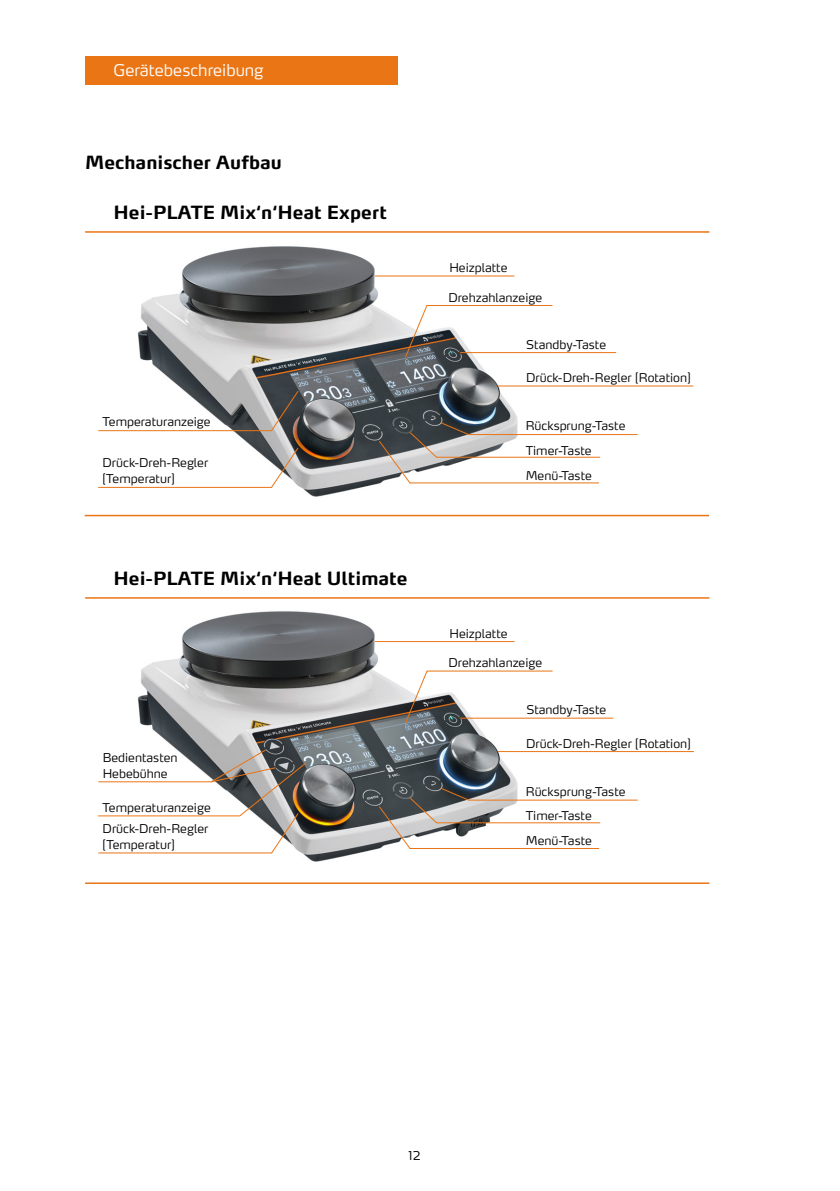
<style>
.page{position:relative;width:840px;height:1191px;background:#fff}
.page>*{position:absolute;margin:0;border:0;box-sizing:border-box;transform-origin:0 0}
.t1{font:700 18px "Max OT";color:#000}
.t2{font:300 16px "Max OT";color:#fff}
.t3{font:300 12px/24.8px "Max OT";color:#000}
</style>
<div class="page">
<div style="left:85px;top:57px;width:312px;height:28px;background:#ea7515"></div>
<img style="left:137px;top:246px;width:388px;height:251px">
<hr style="left:375px;top:275px;width:139px;height:1px;background:#ea7515">
<hr style="left:427px;top:305px;width:125px;height:1px;background:#ea7515">
<svg style="left:404px;top:304px;width:24px;height:54px"></svg>
<hr style="left:460px;top:352px;width:155px;height:1px;background:#ea7515">
<hr style="left:498px;top:385px;width:194px;height:1px;background:#ea7515">
<hr style="left:468px;top:434px;width:169px;height:1px;background:#ea7515">
<hr style="left:436px;top:457px;width:163px;height:1px;background:#ea7515">
<hr style="left:409px;top:482px;width:189px;height:1px;background:#ea7515">
<svg style="left:378px;top:422px;width:91px;height:62px"></svg>
<hr style="left:98px;top:430px;width:173px;height:1px;background:#ea7515">
<svg style="left:270px;top:390px;width:29px;height:42px"></svg>
<hr style="left:98px;top:487px;width:173px;height:1px;background:#ea7515">
<svg style="left:270px;top:447px;width:29px;height:42px"></svg>
<img style="left:137px;top:611px;width:389px;height:251px">
<hr style="left:375px;top:641px;width:139px;height:1px;background:#ea7515">
<hr style="left:427px;top:670px;width:125px;height:1px;background:#ea7515">
<svg style="left:404px;top:670px;width:24px;height:54px"></svg>
<hr style="left:460px;top:717px;width:152px;height:1px;background:#ea7515">
<hr style="left:498px;top:751px;width:195px;height:1px;background:#ea7515">
<hr style="left:468px;top:799px;width:169px;height:1px;background:#ea7515">
<hr style="left:436px;top:822px;width:163px;height:1px;background:#ea7515">
<hr style="left:409px;top:848px;width:189px;height:1px;background:#ea7515">
<svg style="left:378px;top:787px;width:91px;height:63px"></svg>
<hr style="left:98px;top:815px;width:141px;height:1px;background:#ea7515">
<hr style="left:99px;top:852px;width:172px;height:1px;background:#ea7515">
<hr style="left:99px;top:781px;width:112px;height:1px;background:#ea7515">
<svg style="left:210px;top:748px;width:96px;height:106px"></svg>
<hr style="left:85px;top:231px;width:624px;height:2px;background:#ea7515">
<hr style="left:85px;top:515px;width:623px;height:1px;background:#ea7515">
<hr style="left:85px;top:597px;width:624px;height:1px;background:#ea7515">
<hr style="left:85px;top:882px;width:624px;height:2px;background:#ea7515">
<h2 class="t2" style="left:113px;top:60px;width:151px">Gerätebeschreibung</h2>
<h1 class="t1" style="left:85px;top:151px;width:198px">Mechanischer Aufbau</h1>
<h1 class="t1" style="left:113px;top:201px;width:275px">Hei-PLATE Mix‘n‘Heat Expert</h1>
<p class="t3" style="left:102px;top:409px;width:110px">Temperaturanzeige</p>
<p class="t3" style="left:103px;top:454px;width:107px;line-height:16px">Drück-Dreh-Regler [Temperatur]</p>
<h1 class="t1" style="left:113px;top:566px;width:295px">Hei-PLATE Mix‘n‘Heat Ultimate</h1>
<p class="t3" style="left:103px;top:749px;width:76px;line-height:16px">Bedientasten<br>Hebebühne</p>
<p class="t3" style="left:103px;top:794px;width:110px">Temperaturanzeige</p>
<p class="t3" style="left:103px;top:820px;width:107px;line-height:16px">Drück-Dreh-Regler [Temperatur]</p>
<p class="t3" style="left:449px;top:255px;width:60px">Heizplatte</p>
<p class="t3" style="left:448px;top:285px;width:95px">Drehzahlanzeige</p>
<p class="t3" style="left:526px;top:332px;width:81px">Standby-Taste</p>
<p class="t3" style="left:525px;top:365px;width:166px">Drück-Dreh-Regler [Rotation]</p>
<p class="t3" style="left:525px;top:413px;width:101px">Rücksprung-Taste<br>Timer-Taste<br>Menü-Taste</p>
<p class="t3" style="left:449px;top:621px;width:60px">Heizplatte</p>
<p class="t3" style="left:448px;top:650px;width:95px">Drehzahlanzeige</p>
<p class="t3" style="left:526px;top:697px;width:81px">Standby-Taste</p>
<p class="t3" style="left:526px;top:730px;width:166px">Drück-Dreh-Regler [Rotation]</p>
<p class="t3" style="left:525px;top:778px;width:101px">Rücksprung-Taste<br>Timer-Taste<br>Menü-Taste</p>
<p class="t3" style="left:408px;top:1143px;width:14px">12</p>
</div>
